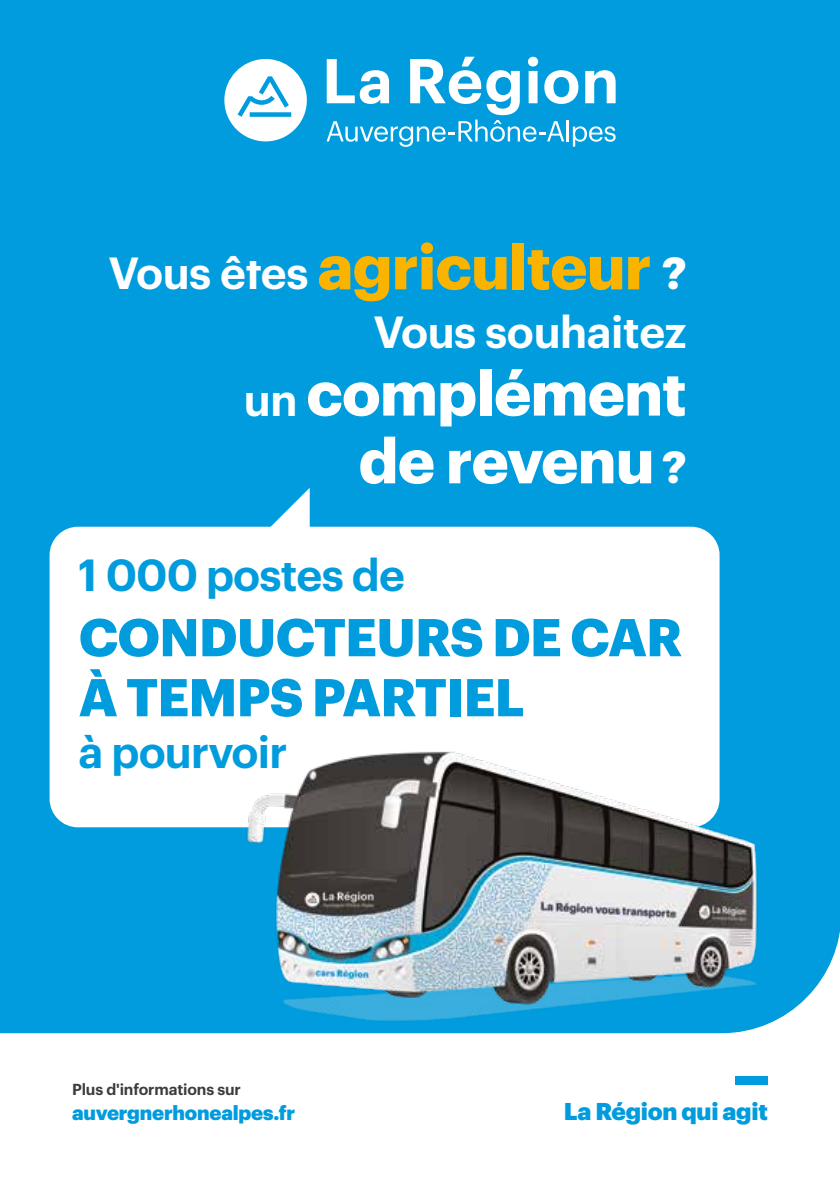
<style>
.page{position:relative;width:840px;height:1191px;background:#fff}
.page>*{position:absolute;margin:0;border:0;box-sizing:border-box;transform-origin:0 0}
.t1{font:700 62px/67.8px "Graphik";letter-spacing:-.01em;color:#fff;text-align:right}
.t2{font:700 62px "Graphik";letter-spacing:-.01em;color:#fab400}
.t3{font:700 52px/60px "Graphik";letter-spacing:-.015em;color:#009cdd}
.t4{font:600 44px "Graphik";letter-spacing:-.02em;color:#009cdd}
.t5{font:600 44px "Graphik";letter-spacing:-.01em;color:#fff}
.t6{font:900 23.8px "Graphik";letter-spacing:-.01em;color:#009cdd}
.t7{font:900 19.8px "Graphik";letter-spacing:-.01em;color:#009cdd}
.t8{font:600 15.6px "Graphik";letter-spacing:-.01em;color:#3c3c3b}
.s1{font-weight:600;font-size:44px;color:#fff}
.s2{font-size:44px;color:#fff}
.s3{font-weight:600;font-size:44px}
.s4{font-size:44px}
</style>
<div class="page">
<div style="left:0;top:0;width:839px;height:1191px;background:#009cdd"></div>
<svg style="left:0;top:936px;width:839px;height:255px;fill:#fff"></svg>
<div style="left:50px;top:527px;width:669px;height:300px;background:#fff;border-radius:28px"></div>
<svg style="left:326px;top:57px;width:289px;height:90px"></svg>
<svg style="left:224px;top:59px;width:83px;height:82px"></svg>
<img style="left:224px;top:720px;width:555px;height:316px">
<svg style="left:261px;top:488px;width:48px;height:39px"></svg>
<div style="left:735px;top:1076px;width:32px;height:8px;background:#009cdd"></div>
<p class="t2" style="left:108px;top:219px;width:579px"><span class="s1">Vous êtes</span> agriculteur <span class="s2">?</span></p>
<p class="t5" style="left:373px;top:298px;width:314px">Vous souhaitez</p>
<p class="t1" style="left:244px;top:353px;width:444px"><span class="s3">un</span> complément de revenu <span class="s4">?</span></p>
<p class="t4" style="left:79px;top:541px;width:327px">1 000 postes de</p>
<p class="t3" style="left:79px;top:602px;width:604px">CONDUCTEURS DE CAR<br>À TEMPS PARTIEL</p>
<p class="t4" style="left:79px;top:718px;width:210px">à pourvoir</p>
<p class="t8" style="left:72px;top:1077px;width:170px">Plus d'informations sur</p>
<p class="t7" style="left:72px;top:1097px;width:224px">auvergnerhonealpes.fr</p>
<p class="t6" style="left:563px;top:1092px;width:205px">La Région qui agit</p>
</div>
